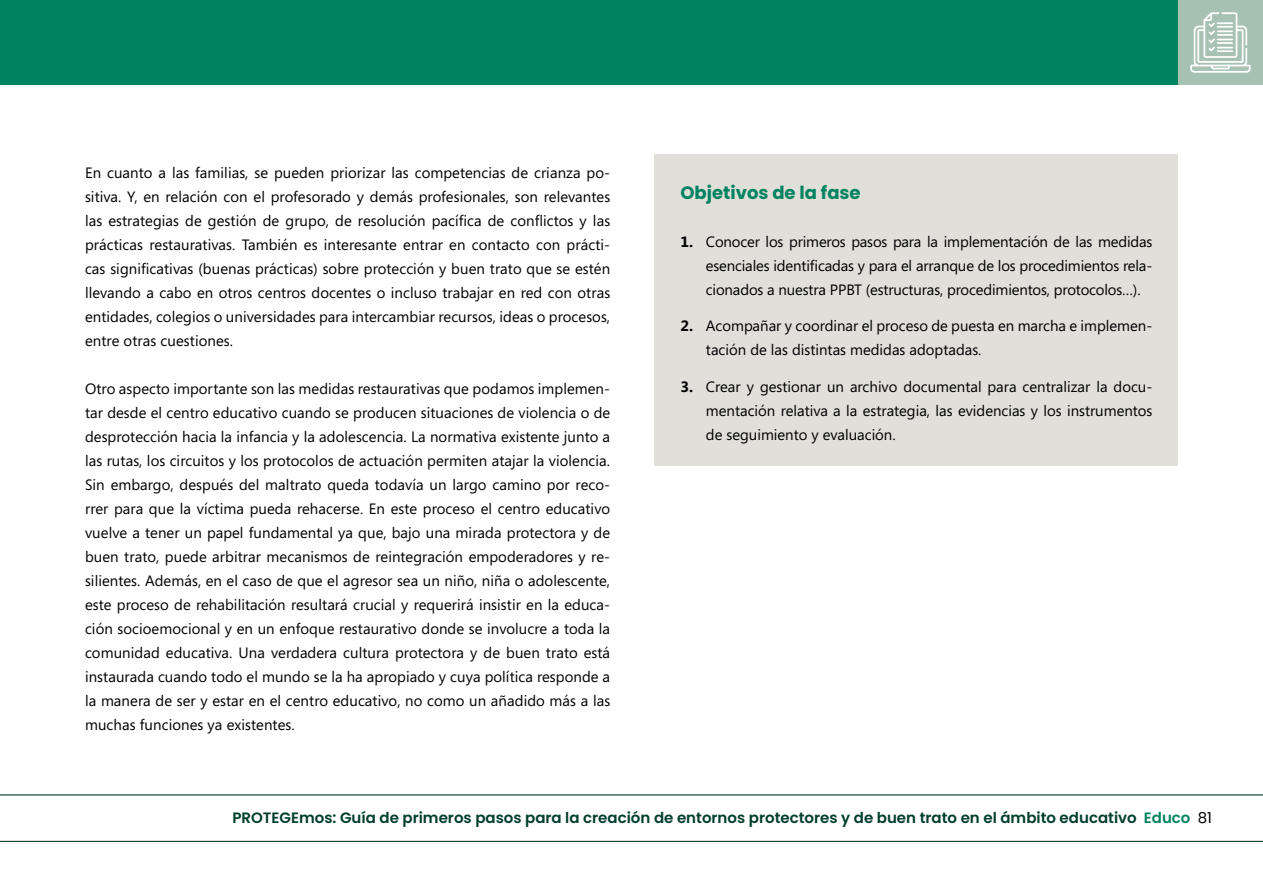
<style>
.page{position:relative;width:1263px;height:893px;background:#fff}
.page>*{position:absolute;margin:0;border:0;box-sizing:border-box;transform-origin:0 0}
.t1{font:700 18px "Poppins";color:#008360}
.t2{font:15px/24px "Segoe";color:#000;text-align:justify}
.t3{font:600 15px "Poppins";color:#003e2c}
.s1{font-weight:700}
.s2{color:#008360}
.s3{font-weight:400;color:#000}
</style>
<div class="page">
<div style="left:0;top:0;width:1263px;height:85px;background:#008360"></div>
<div style="left:1178px;top:0;width:85px;height:85px;background:#a7c2b3"></div>
<svg style="left:1190px;top:12px;width:61px;height:61px"></svg>
<div style="left:655px;top:154px;width:523px;height:312px;background:#e0dfda"></div>
<hr style="left:0;top:841px;width:1263px;height:1px;background:#003e2c">
<hr style="left:0;top:794px;width:1263px;height:1px;background:#003e2c">
<p class="t2" style="left:85px;top:161px;width:527px">En cuanto a las familias, se pueden priorizar las competencias de crianza po&shy;sitiva. Y, en relación con el profesorado y demás profesionales, son relevantes las estrategias de gestión de grupo, de resolución pacífica de conflictos y las prácticas restaurativas. También es interesante entrar en contacto con prácti&shy;cas significativas (buenas prácticas) sobre protección y buen trato que se estén llevando a cabo en otros centros docentes o incluso trabajar en red con otras entidades, colegios o universidades para intercambiar recursos, ideas o procesos, entre otras cuestiones.</p>
<p class="t2" style="left:85px;top:377px;width:527px">Otro aspecto importante son las medidas restaurativas que podamos implemen&shy;tar desde el centro educativo cuando se producen situaciones de violencia o de desprotección hacia la infancia y la adolescencia. La normativa existente junto a las rutas, los circuitos y los protocolos de actuación permiten atajar la violencia.<br>Sin embargo, después del maltrato queda todavía un largo camino por reco&shy;rrer para que la víctima pueda rehacerse. En este proceso el centro educativo vuelve a tener un papel fundamental ya que, bajo una mirada protectora y de buen trato, puede arbitrar mecanismos de reintegración empoderadores y re&shy;silientes. Además, en el caso de que el agresor sea un niño, niña o adolescente, este proceso de rehabilitación resultará crucial y requerirá insistir en la educa&shy;ción socioemocional y en un enfoque restaurativo donde se involucre a toda la comunidad educativa. Una verdadera cultura protectora y de buen trato está instaurada cuando todo el mundo se la ha apropiado y cuya política responde a la manera de ser y estar en el centro educativo, no como un añadido más a las muchas funciones ya existentes.</p>
<p class="t1" style="left:680px;top:182px;width:182px">Objetivos de la fase</p>
<p class="t2" style="left:706px;top:229px;width:448px;text-indent:-26px"><span class="s1">1.</span> Conocer los primeros pasos para la implementación de las medidas esenciales identificadas y para el arranque de los procedimientos rela&shy;cionados a nuestra PPBT (estructuras, procedimientos, protocolos…).</p>
<p class="t2" style="left:706px;top:314px;width:448px;text-indent:-26px"><span class="s1">2.</span> Acompañar y coordinar el proceso de puesta en marcha e implemen&shy;tación de las distintas medidas adoptadas.</p>
<p class="t2" style="left:706px;top:375px;width:448px;text-indent:-26px"><span class="s1">3.</span> Crear y gestionar un archivo documental para centralizar la docu&shy;mentación relativa a la estrategia, las evidencias y los instrumentos de seguimiento y evaluación.</p>
<p class="t3" style="left:232px;top:809px;width:981px">PROTEGEmos: Guía de primeros pasos para la creación de entornos protectores y de buen trato en el ámbito educativo <span class="s2">Educo</span> <span class="s3">81</span></p>
</div>
